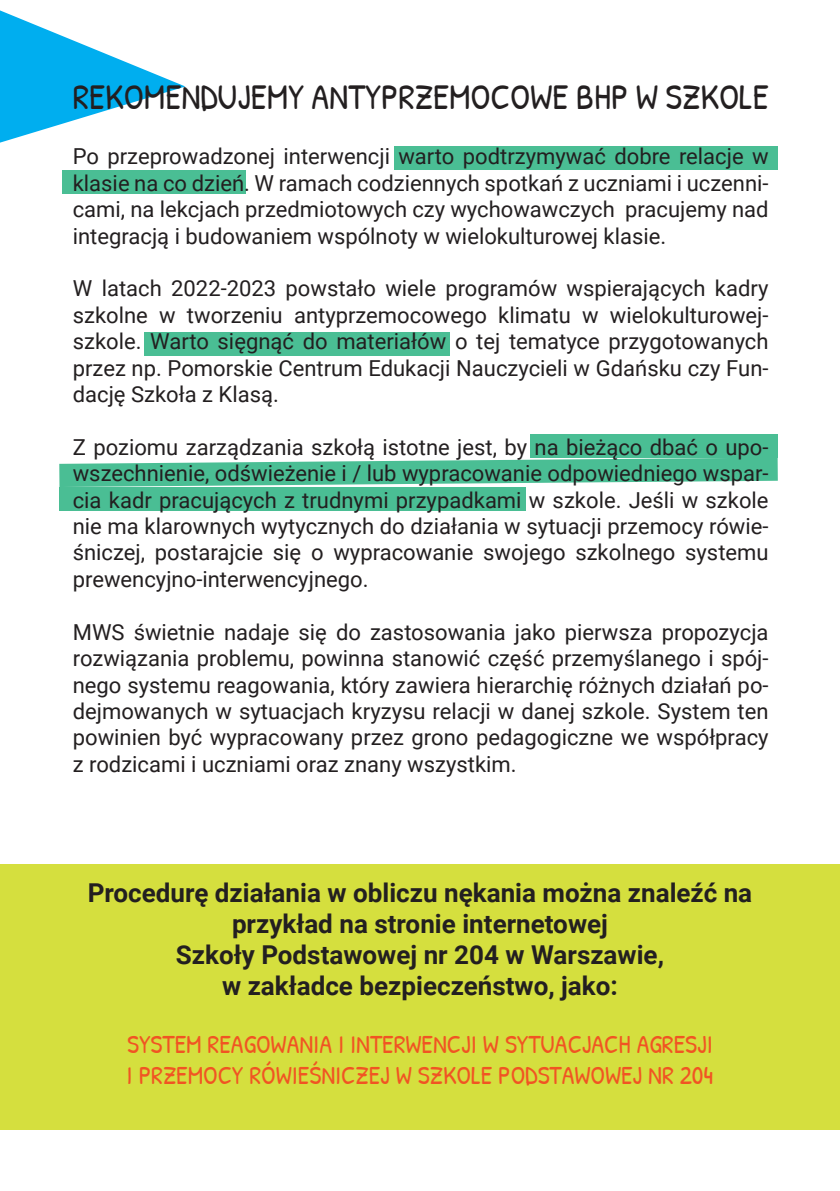
<style>
.page{position:relative;width:840px;height:1191px;background:#fff}
.page>*{position:absolute;margin:0;border:0;box-sizing:border-box;transform-origin:0 0}
.t1{font:36px "Patrick Hand";color:#231f20}
.t2{font:700 26px/31.2px "Roboto";color:#231f20;text-align:center}
.t3{font:26px/31.2px "Patrick Hand";color:#f15423}
.t4{font:22px/26.4px "Roboto";color:#231f20;text-align:justify}
</style>
<div class="page">
<div style="left:59px;top:487px;width:466px;height:23px;background:#4abe94"></div>
<svg style="left:0;top:10px;width:185px;height:133px"></svg>
<div style="left:394px;top:146px;width:383px;height:23px;background:#4abe94"></div>
<div style="left:62px;top:171px;width:183px;height:23px;background:#4abe94"></div>
<div style="left:144px;top:332px;width:305px;height:23px;background:#4abe94"></div>
<div style="left:530px;top:434px;width:247px;height:23px;background:#4abe94"></div>
<svg style="left:59px;top:457px;width:718px;height:30px"></svg>
<div style="left:0;top:864px;width:839px;height:265px;background:#d5df3e"></div>
<p class="t1" style="left:73px;top:72px;width:697px">REKOMENDUJEMY ANTYPRZEMOCOWE BHP W SZKOLE</p>
<p class="t4" style="left:73px;top:142px;width:697px">Po przeprowadzonej interwencji warto podtrzymywać dobre relacje w klasie na co dzień. W ramach codziennych spotkań z uczniami i uczenni&shy;cami, na lekcjach przedmiotowych czy wychowawczych pracujemy nad integracją i budowaniem wspólnoty w wielokulturowej klasie.</p>
<p class="t4" style="left:73px;top:274px;width:697px">W latach 2022-2023 powstało wiele programów wspierających kadry szkolne w tworzeniu antyprzemocowego klimatu w wielokulturowej&shy;szkole. Warto sięgnąć do materiałów o tej tematyce przygotowanych przez np. Pomorskie Centrum Edukacji Nauczycieli w Gdańsku czy Fun&shy;dację Szkoła z Klasą.</p>
<p class="t4" style="left:73px;top:433px;width:697px">Z poziomu zarządzania szkołą istotne jest, by na bieżąco dbać o upo&shy;wszechnienie, odświeżenie i / lub wypracowanie odpowiedniego wspar&shy;cia kadr pracujących z trudnymi przypadkami w szkole. Jeśli w szkole nie ma klarownych wytycznych do działania w sytuacji przemocy rówie&shy;śniczej, postarajcie się o wypracowanie swojego szkolnego systemu prewencyjno-interwencyjnego.</p>
<p class="t4" style="left:73px;top:618px;width:697px">MWS świetnie nadaje się do zastosowania jako pierwsza propozycja rozwiązania problemu, powinna stanowić część przemyślanego i spój&shy;nego systemu reagowania, który zawiera hierarchię różnych działań po&shy;dejmowanych w sytuacjach kryzysu relacji w danej szkole. System ten powinien być wypracowany przez grono pedagogiczne we współpracy z rodzicami i uczniami oraz znany wszystkim.</p>
<p class="t2" style="left:88px;top:876px;width:665px">Procedurę działania w obliczu nękania można znaleźć na przykład na stronie internetowej</p>
<p class="t2" style="left:176px;top:938px;width:489px">Szkoły Podstawowej nr 204 w Warszawie,</p>
<p class="t2" style="left:222px;top:969px;width:397px">w zakładce bezpieczeństwo, jako:</p>
<p class="t3" style="left:126px;top:1027px;width:588px">SYSTEM REAGOWANIA I INTERWENCJI W SYTUACJACH AGRESJI<br>I PRZEMOCY RÓWIEŚNICZEJ W SZKOLE PODSTAWOWEJ NR 204</p>
</div>
